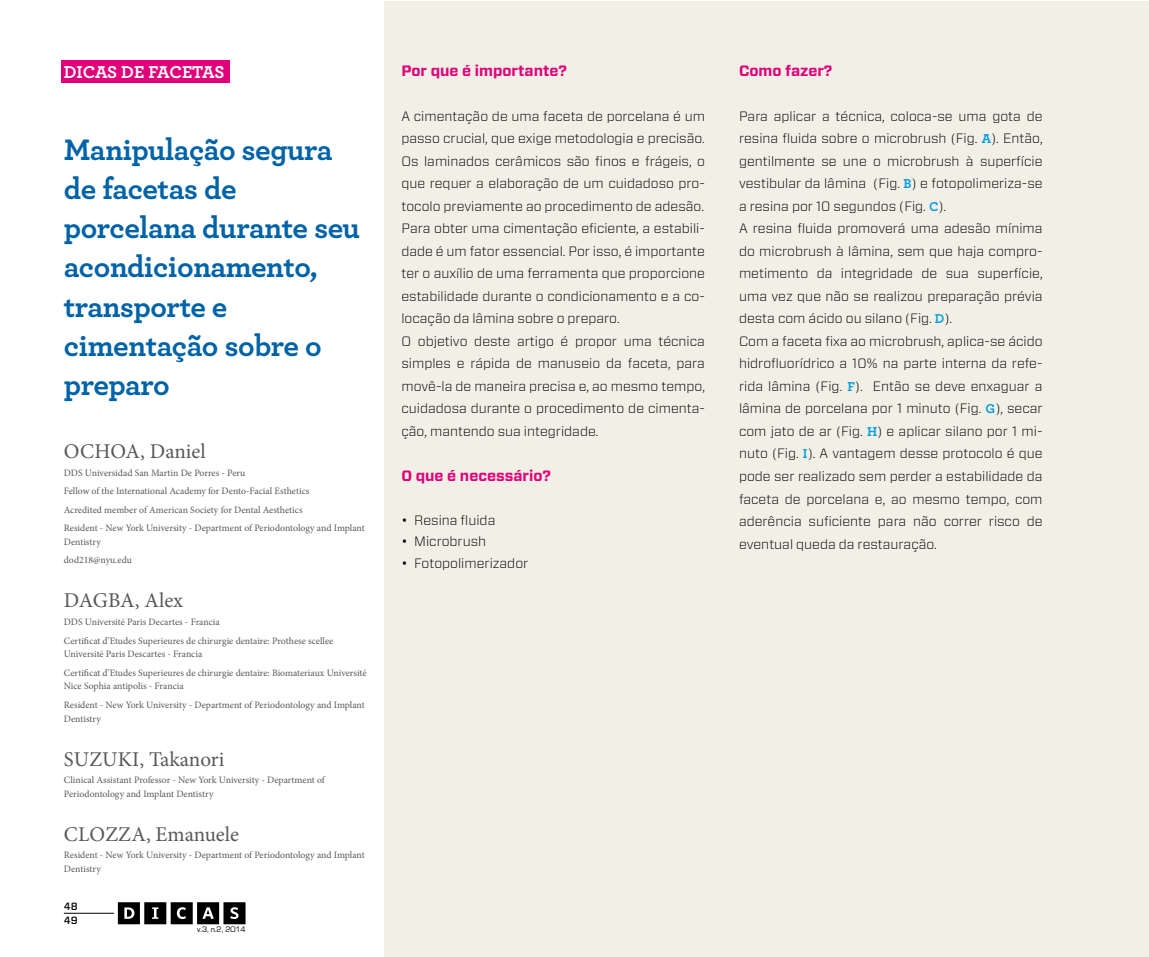
<style>
.page{position:relative;width:1149px;height:957px;background:#fff}
.page>*{position:absolute;margin:0;border:0;box-sizing:border-box;transform-origin:0 0}
.t1{font:700 31.05px/39px "Archer Pro";letter-spacing:-.015em;color:#0063a8}
.t2{font:21px "Minion Pro";color:#57585a}
.t3{font:700 18px "Archer Pro";letter-spacing:-.02em;color:#fff}
.t4{font:700 15px "Forza";color:#e2007a}
.t5{font:300 13.5px/22.5px "Forza";color:#000}
.t6{font:500 10.5px "Forza";color:#000}
.t7{font:9.75px/18.6px "Minion Pro";color:#57585a}
.t8{font:8.25px "Eurostile";color:#000}
.s1{font-family:"Archer Pro";font-weight:700;color:#009ee0}
</style>
<div class="page">
<hr style="left:64px;top:913px;width:50px;height:1px;background:#000">
<svg style="left:118px;top:902px;width:127px;height:22px"></svg>
<div style="left:385px;top:1px;width:763px;height:956px;background:#f1efe6"></div>
<div style="left:61px;top:61px;width:168px;height:22px;background:#e2007a"></div>
<h3 class="t3" style="left:64px;top:58px;width:162px">DICAS DE FACETAS</h3>
<h1 class="t1" style="left:64px;top:129px;width:298px">Manipulação segura de facetas de porcelana durante seu acondicionamento, transporte e cimentação sobre o preparo</h1>
<h2 class="t2" style="left:64px;top:437px;width:143px">OCHOA, Daniel</h2>
<p class="t7" style="left:64px;top:463px;width:302px">DDS Universidad San Martin De Porres - Peru<br>Fellow of the International Academy for Dento-Facial Esthetics<br>Acredited member of American Society for Dental Aesthetics<br>Resident - New York University - Department of Periodontology and Implant</p>
<p class="t7" style="left:64px;top:532px;width:70px">Dentistry dod218@nyu.edu</p>
<h2 class="t2" style="left:64px;top:586px;width:121px">DAGBA, Alex</h2>
<p class="t7" style="left:64px;top:613px;width:271px">DDS Université Paris Decartes - Francia<br>Certificat d’Etudes Superieures de chirurgie dentaire: Prothese scellee</p>
<p class="t7" style="left:64px;top:645px;width:304px">Université Paris Descartes - Francia<br>Certificat d’Etudes Superieures de chirurgie dentaire: Biomateriaux Université</p>
<p class="t7" style="left:64px;top:677px;width:302px">Nice Sophia antipolis - Francia<br>Resident - New York University - Department of Periodontology and Implant</p>
<p class="t7" style="left:64px;top:709px;width:39px">Dentistry</p>
<h2 class="t2" style="left:64px;top:744px;width:162px">SUZUKI, Takanori</h2>
<p class="t7" style="left:64px;top:773px;width:262px;line-height:13.5px">Clinical Assistant Professor - New York University - Department of<br>Periodontology and Implant Dentistry</p>
<h2 class="t2" style="left:64px;top:820px;width:176px">CLOZZA, Emanuele</h2>
<p class="t7" style="left:64px;top:848px;width:302px;line-height:13.5px">Resident - New York University - Department of Periodontology and Implant<br>Dentistry</p>
<p class="t6" style="left:64px;top:899px;width:15px">48</p>
<p class="t6" style="left:64px;top:913px;width:15px">49</p>
<p class="t8" style="left:197px;top:927px;width:50px">v.3, n.2, 2014</p>
<p class="t4" style="left:401px;top:61px;width:167px">Por que é importante?</p>
<p class="t5" style="left:401px;top:104px;width:305px">A cimentação de uma faceta de porcelana é um passo crucial, que exige metodologia e precisão.<br>Os laminados cerâmicos são finos e frágeis, o que requer a elaboração de um cuidadoso pro&shy;tocolo previamente ao procedimento de adesão.<br>Para obter uma cimentação eficiente, a estabili&shy;dade é um fator essencial. Por isso, é importante ter o auxílio de uma ferramenta que proporcione estabilidade durante o condicionamento e a co&shy;locação da lâmina sobre o preparo.<br>O objetivo deste artigo é propor uma técnica simples e rápida de manuseio da faceta, para movê-la de maneira precisa e, ao mesmo tempo, cuidadosa durante o procedimento de cimenta&shy;ção, mantendo sua integridade.</p>
<p class="t4" style="left:401px;top:466px;width:151px">O que é necessário?</p>
<p class="t5" style="left:414px;top:509px;width:116px;line-height:21.5px">Resina fluida<br>Microbrush<br>Fotopolimerizador</p>
<p class="t4" style="left:738px;top:61px;width:95px">Como fazer?</p>
<p class="t5" style="left:738px;top:104px;width:305px">Para aplicar a técnica, coloca-se uma gota de resina fluida sobre o microbrush (Fig. <span class="s1">A</span>). Então, gentilmente se une o microbrush à superfície vestibular da lâmina (Fig. <span class="s1">B</span>) e fotopolimeriza-se a resina por 10 segundos (Fig. <span class="s1">C</span>).<br>A resina fluida promoverá uma adesão mínima do microbrush à lâmina, sem que haja compro&shy;metimento da integridade de sua superfície, uma vez que não se realizou preparação prévia desta com ácido ou silano (Fig. <span class="s1">D</span>).<br>Com a faceta fixa ao microbrush, aplica-se ácido hidrofluorídrico a 10% na parte interna da refe&shy;rida lâmina (Fig. <span class="s1">F</span>). Então se deve enxaguar a lâmina de porcelana por 1 minuto (Fig. <span class="s1">G</span>), secar com jato de ar (Fig. <span class="s1">H</span>) e aplicar silano por 1 mi&shy;nuto (Fig. <span class="s1">I</span>). A vantagem desse protocolo é que pode ser realizado sem perder a estabilidade da faceta de porcelana e, ao mesmo tempo, com aderência suficiente para não correr risco de eventual queda da restauração.</p>
</div>
